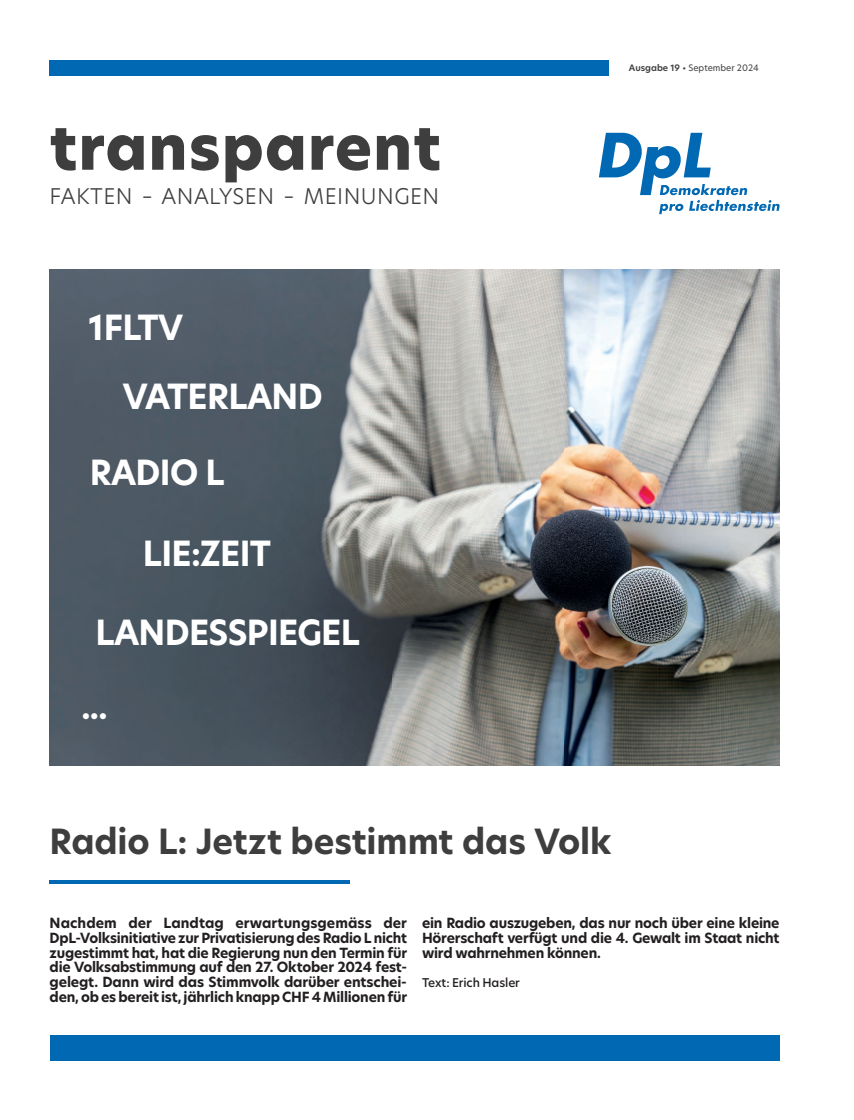
<style>
.page{position:relative;width:854px;height:1120px;background:#fff}
.page>*{position:absolute;margin:0;border:0;box-sizing:border-box;transform-origin:0 0}
.t1{font:800 60.38px "New Hero";letter-spacing:.02em;color:#3e3e3f}
.t2{font:700 34px/69px "New Hero";letter-spacing:-.02em;color:#fff}
.t3{font:700 34px "New Hero";letter-spacing:-.005em;color:#3e3e3f}
.t4{font:300 21.25px "New Hero";letter-spacing:.02em;color:#3e3e3f}
.t5{font:700 13.75px/14.8px "New Hero";letter-spacing:-.015em;color:#231f20;text-align:justify}
.t6{font:500 11.88px "New Hero";letter-spacing:-.01em;color:#231f20}
.t7{font:8.75px "New Hero";color:#3e3e3f}
.s1{font-weight:600}
</style>
<div class="page">
<div style="left:50px;top:60px;width:559px;height:15px;background:#0168b3"></div>
<svg style="left:599px;top:133px;width:181px;height:81px"></svg>
<div style="left:50px;top:1035px;width:730px;height:25px;background:#0168b3"></div>
<img style="left:50px;top:270px;width:730px;height:496px">
<hr style="left:50px;top:880px;width:300px;height:4px;background:#0168b3">
<h1 class="t1" style="left:50px;top:106px;width:393px">transparent</h1>
<h3 class="t4" style="left:50px;top:182px;width:391px">FAKTEN – ANALYSEN – MEINUNGEN</h3>
<p class="t7" style="left:629px;top:62px;width:131px"><span class="s1">Ausgabe 19</span> September 2024</p>
<h2 class="t2" style="left:123px;top:293px;width:201px;text-indent:-34px">1FLTV<br>VATERLAND</h2>
<h2 class="t2" style="left:90px;top:438px;width:136px">RADIO L</h2>
<h2 class="t2" style="left:143px;top:519px;width:130px">LIE:ZEIT</h2>
<h2 class="t2" style="left:81px;top:596px;width:280px;line-height:73.8px;text-indent:14px">LANDESSPIEGEL ...</h2>
<h2 class="t3" style="left:50px;top:818px;width:563px">Radio L: Jetzt bestimmt das Volk</h2>
<p class="t5" style="left:50px;top:915px;width:359px">Nachdem der Landtag erwartungsgemäss der DpL-Volksinitiative zur Privatisierung des Radio L nicht zugestimmt hat, hat die Regierung nun den Termin für die Volksabstimmung auf den 27. Oktober 2024 fest&shy;gelegt. Dann wird das Stimmvolk darüber entschei&shy;den, ob es bereit ist, jährlich knapp CHF 4 Millionen für</p>
<p class="t5" style="left:422px;top:915px;width:359px">ein Radio auszugeben, das nur noch über eine kleine Hörerschaft verfügt und die 4. Gewalt im Staat nicht wird wahrnehmen können.</p>
<p class="t6" style="left:422px;top:974px;width:99px">Text: Erich Hasler</p>
</div>
